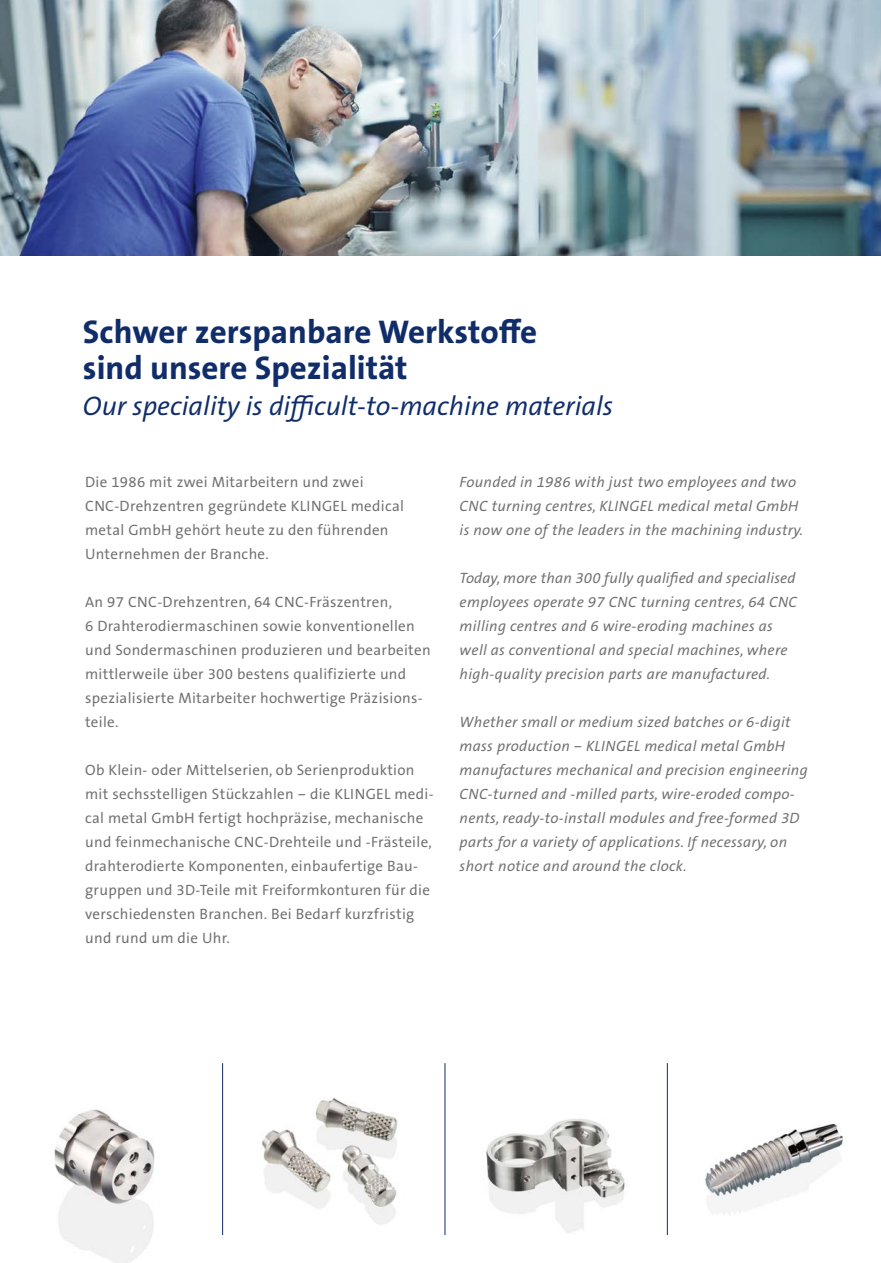
<style>
.page{position:relative;width:881px;height:1263px;background:#fff}
.page>*{position:absolute;margin:0;border:0;box-sizing:border-box;transform-origin:0 0}
.t1{font:700 33px/36px "The Sans Office LF";color:#102d69}
.t2{font:italic 27px "The Sans Office LF";color:#102d69}
.t3{font:15px/24px "The Sans Office LF";letter-spacing:.02em;color:#706f6f}
.t4{font:italic 15px/24px "The Sans Office LF";letter-spacing:.02em;color:#706f6f}
</style>
<div class="page">
<img style="left:54px;top:1109px;width:101px;height:154px">
<img style="left:222px;top:1063px;width:403px;height:173px">
<img style="left:705px;top:1124px;width:138px;height:91px">
<hr style="left:222px;top:1063px;width:1px;height:172px;background:#102d69">
<hr style="left:444px;top:1063px;width:1px;height:172px;background:#102d69">
<hr style="left:666px;top:1063px;width:1px;height:172px;background:#102d69">
<img style="left:0;top:0;width:880px;height:255px">
<h1 class="t1" style="left:83px;top:313px;width:455px">Schwer zerspanbare Werkstoffe sind unsere Spezialität</h1>
<h2 class="t2" style="left:83px;top:389px;width:531px">Our speciality is difficult-to-machine materials</h2>
<p class="t3" style="left:85px;top:470px;width:320px">Die 1986 mit zwei Mitarbeitern und zwei CNC-Drehzentren gegründete KLINGEL medical metal GmbH gehört heute zu den führenden Unternehmen der Branche.</p>
<p class="t3" style="left:85px;top:590px;width:347px">An 97 CNC-Drehzentren, 64 CNC-Fräszentren,<br>6 Drahterodiermaschinen sowie konventionellen und Sondermaschinen produzieren und bearbeiten mittlerweile über 300 bestens qualifizierte und spezialisierte Mitarbeiter hochwertige Präzisions&shy;teile.</p>
<p class="t3" style="left:85px;top:758px;width:350px">Ob Klein- oder Mittelserien, ob Serienproduktion mit sechsstelligen Stückzahlen – die KLINGEL medi&shy;cal metal GmbH fertigt hochpräzise, mechanische und feinmechanische CNC-Drehteile und -Frästeile, drahterodierte Komponenten, einbaufertige Bau&shy;gruppen und 3D-Teile mit Freiformkonturen für die verschiedensten Branchen. Bei Bedarf kurzfristig und rund um die Uhr.</p>
<p class="t4" style="left:459px;top:470px;width:345px">Founded in 1986 with just two employees and two<br>CNC turning centres, KLINGEL medical metal GmbH is now one of the leaders in the machining industry.</p>
<p class="t4" style="left:459px;top:566px;width:339px">Today, more than 300 fully qualified and specialised employees operate 97 CNC turning centres, 64 CNC milling centres and 6 wire-eroding machines as well as conventional and special machines, where high-quality precision parts are manufactured.</p>
<p class="t4" style="left:459px;top:710px;width:349px">Whether small or medium sized batches or 6-digit mass production – KLINGEL medical metal GmbH manufactures mechanical and precision engineering CNC-turned and -milled parts, wire-eroded compo&shy;nents, ready-to-install modules and free-formed 3D parts for a variety of applications. If necessary, on short notice and around the clock.</p>
</div>
